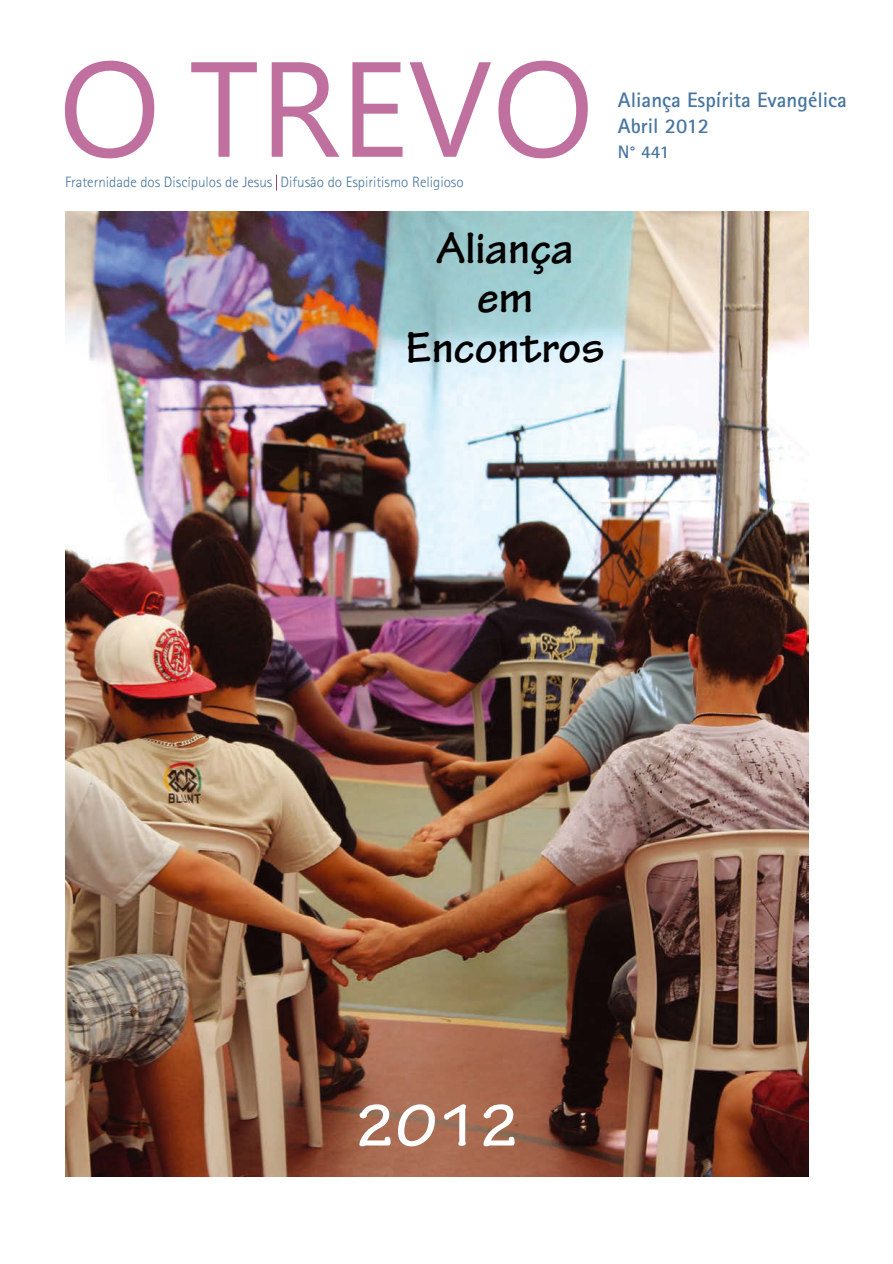
<style>
.page{position:relative;width:893px;height:1264px;background:#fff}
.page>*{position:absolute;margin:0;border:0;box-sizing:border-box;transform-origin:0 0}
.t1{font:700 63px "Tekton Pro";color:#fff}
.t2{font:700 46.5px/49.5px "Tekton Pro";color:#000;text-align:center}
.t3{font:700 21px/25.5px "Rotis Sans Serif";color:#4876a0}
.t4{font:700 18px "Rotis Sans Serif";color:#4876a0}
.t5{font:300 15px "Rotis Sans Serif";color:#4876a0}
</style>
<div class="page">
<svg style="left:65px;top:61px;width:523px;height:97px"></svg>
<svg style="left:276px;top:175px;width:1px;height:16px"></svg>
<img style="left:65px;top:211px;width:743px;height:966px">
<p class="t5" style="left:65px;top:174px;width:400px">Fraternidade dos Discípulos de Jesus Difusão do Espiritismo Religioso</p>
<h3 class="t3" style="left:618px;top:87px;width:231px">Aliança Espírita Evangélica<br>Abril 2012</h3>
<p class="t4" style="left:618px;top:141px;width:53px">N° 441</p>
<h2 class="t2" style="left:406px;top:224px;width:200px">Aliança em<br>Encontros</h2>
<h1 class="t1" style="left:354px;top:1088px;width:167px">2012</h1>
</div>
